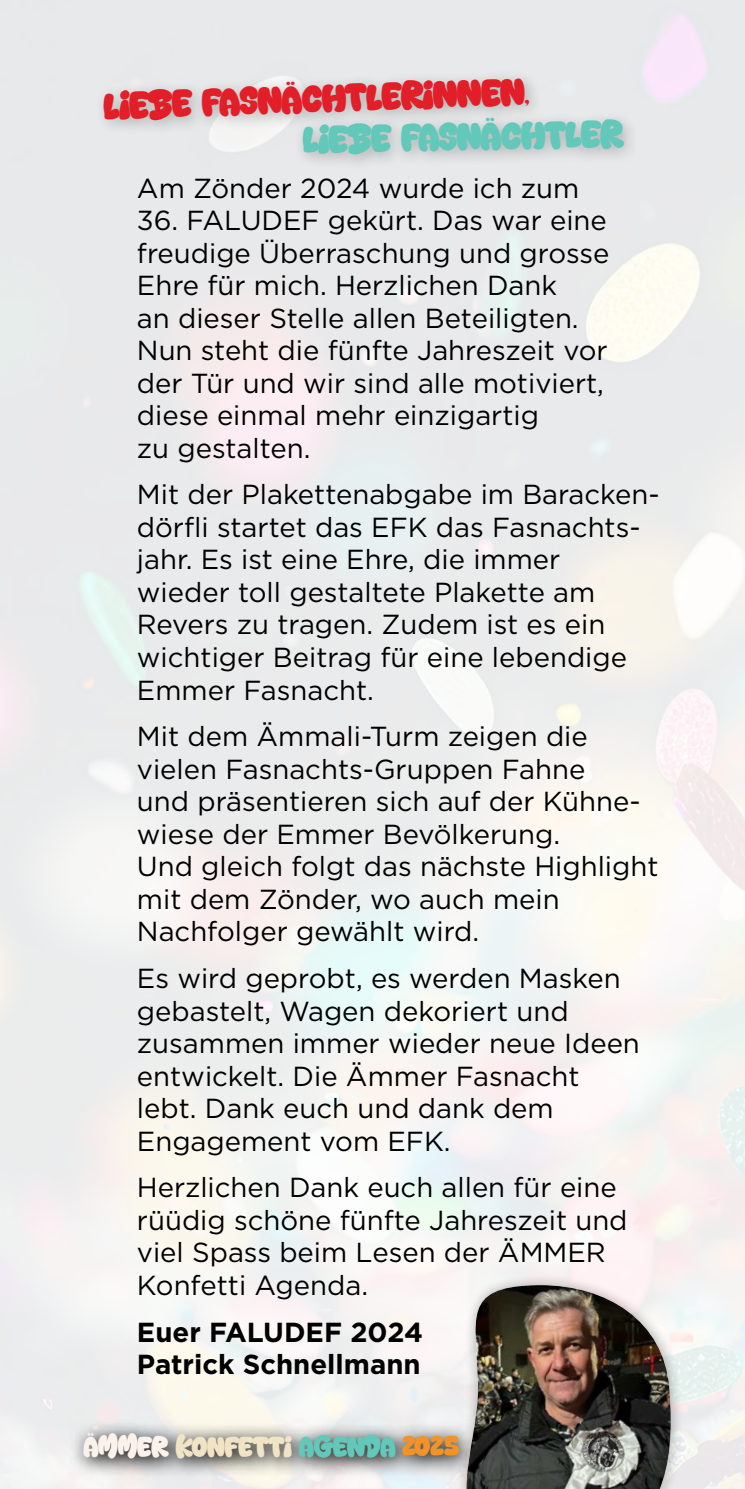
<style>
.page{position:relative;width:745px;height:1489px;background:#fff}
.page>*{position:absolute;margin:0;border:0;box-sizing:border-box;transform-origin:0 0}
.t1{font:37.5px "Back Wild";color:#e21e28}
.t2{font:37.5px "Back Wild";color:#62c8ba}
.t3{font:27.5px/32.5px "Gotham";color:#000}
.t4{font:700 27.5px/32.5px "Gotham";color:#000}
.t5{font:27.5px "Back Wild";letter-spacing:-.025em;color:#f1e3c6}
.s1{color:#fbf2eb}
.s2{color:#62c8ba}
.s3{color:#f39325}
</style>
<div class="page">
<svg style="left:69px;top:1419px;width:352px;height:60px;background:#b5b5b2"></svg>
<div style="left:293px;top:108px;width:347px;height:64px;background:#000;opacity:.22"></div>
<div style="left:94px;top:68px;width:450px;height:69px;background:#000;opacity:.22"></div>
<div style="left:454px;top:1273px;width:229px;height:215px;background:#000;opacity:.33"></div>
<svg style="left:421px;top:1282px;width:260px;height:206px"></svg>
<img style="left:479px;top:1325px;width:163px;height:163px">
<img style="left:642px;top:1325px;width:30px;height:163px">
<img style="left:479px;top:1284px;width:193px;height:41px">
<img style="left:462px;top:1284px;width:17px;height:204px">
<h1 class="t1" style="left:103px;top:84px;width:426px;rotate:-2deg">LIEBE FASNÄCHTLERINNEN,</h1>
<h1 class="t2" style="left:302px;top:117px;width:322px;rotate:-1deg">LIEBE FASNÄCHTLER</h1>
<p class="t3" style="left:137px;top:171px;width:443px">Am Zönder 2024 wurde ich zum</p>
<p class="t3" style="left:137px;top:203px;width:474px">36. FALUDEF gekürt. Das war eine freudige Überraschung und grosse<br>Ehre für mich. Herzlichen Dank<br>an dieser Stelle allen Beteiligten.<br>Nun steht die fünfte Jahreszeit vor der Tür und wir sind alle motiviert, diese einmal mehr einzigartig<br>zu gestalten.</p>
<p class="t3" style="left:137px;top:478px;width:524px">Mit der Plakettenabgabe im Baracken&shy;dörfli startet das EFK das Fasnachts&shy;jahr. Es ist eine Ehre, die immer wieder toll gestaltete Plakette am<br>Revers zu tragen. Zudem ist es ein wichtiger Beitrag für eine lebendige<br>Emmer Fasnacht.</p>
<p class="t3" style="left:137px;top:719px;width:523px">Mit dem Ämmali-Turm zeigen die vielen Fasnachts-Gruppen Fahne<br>und präsentieren sich auf der Kühne&shy;wiese der Emmer Bevölkerung.<br>Und gleich folgt das nächste Highlight mit dem Zönder, wo auch mein<br>Nachfolger gewählt wird.</p>
<p class="t3" style="left:137px;top:961px;width:504px">Es wird geprobt, es werden Masken gebastelt, Wagen dekoriert und zusammen immer wieder neue Ideen entwickelt. Die Ämmer Fasnacht lebt. Dank euch und dank dem<br>Engagement vom EFK.</p>
<p class="t3" style="left:137px;top:1170px;width:492px">Herzlichen Dank euch allen für eine rüüdig schöne fünfte Jahreszeit und viel Spass beim Lesen der ÄMMER<br>Konfetti Agenda.</p>
<p class="t4" style="left:137px;top:1315px;width:287px">Euer FALUDEF 2024<br>Patrick Schnellmann</p>
<p class="t5" style="left:83px;top:1430px;width:377px"><span class="s1">ÄMMER</span> KONFETTI <span class="s2">AGENDA</span> <span class="s3">2025</span></p>
</div>
